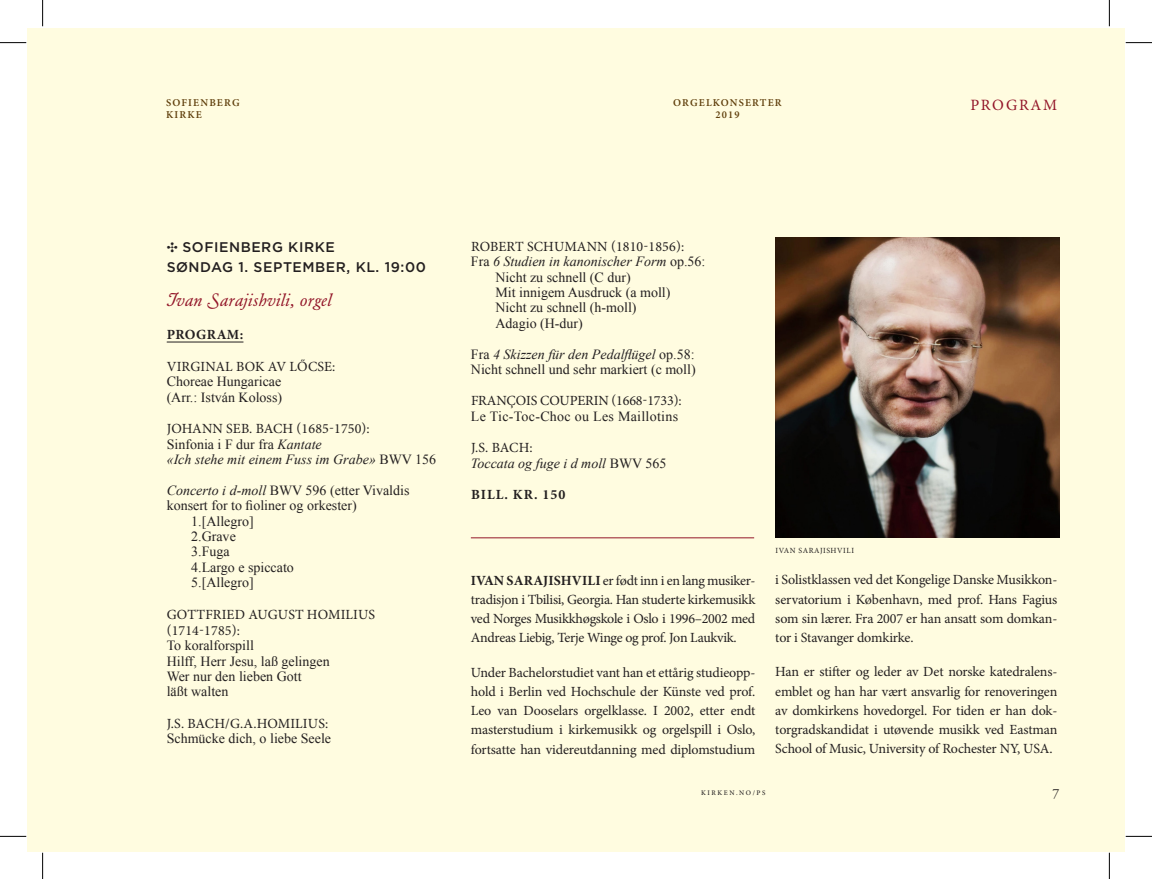
<style>
.page{position:relative;width:1152px;height:879px;background:#fff}
.page>*{position:absolute;margin:0;border:0;box-sizing:border-box;transform-origin:0 0}
.t1{font:italic 17.5px "Garamond BE Swash";letter-spacing:.02em;color:#931629}
.t2{font:15.75px "Minion Pro";letter-spacing:.11em;color:#931629}
.t3{font:14px/19.2px "Minion Pro";letter-spacing:-.01em;color:#231f20;text-align:justify}
.t4{font:14px "Times New Roman";color:#231f20}
.t5{font:14px "Minion Pro";letter-spacing:.01em;color:#231f20}
.t6{font:italic 14px "Times New Roman";color:#231f20}
.t7{font:500 14px "Gotham";letter-spacing:.04em;color:#231f20}
.t8{font:14px "Times New Roman";letter-spacing:.02em;color:#231f20}
.t9{font:700 14px "Minion Pro";letter-spacing:.055em;color:#231f20}
.t10{font:700 14px "Minion Pro";letter-spacing:.03em;color:#231f20}
.t11{font:14px "Adobe Garamond Pro";color:#231f20}
.t12{font:600 10.5px/12.1px "Minion Pro";letter-spacing:.11em;color:#5f3e0b;text-align:center}
.t13{font:7.88px "Minion Pro";letter-spacing:.07em;color:#231f20}
.t14{font:500 7px "Minion Pro";letter-spacing:.22em;color:#231f20}
.s1{font-style:italic}
.s2{font-style:normal}
.s3{font-weight:700}
</style>
<div class="page">
<div style="left:28px;top:28px;width:15px;height:823px;background:#fffce0"></div>
<div style="left:43px;top:28px;width:1081px;height:823px;background:#fffce0"></div>
<hr style="left:167px;top:342px;width:76px;height:1px;background:#231f20">
<hr style="left:471px;top:537px;width:283px;height:1px;background:#931629">
<img style="left:775px;top:237px;width:285px;height:300px">
<svg style="left:0;top:42px;width:26px;height:1px"></svg>
<svg style="left:1126px;top:42px;width:26px;height:1px"></svg>
<svg style="left:0;top:836px;width:26px;height:1px"></svg>
<svg style="left:1126px;top:836px;width:26px;height:1px"></svg>
<svg style="left:42px;top:0;width:1px;height:26px"></svg>
<svg style="left:42px;top:853px;width:1px;height:26px"></svg>
<svg style="left:1109px;top:0;width:1px;height:26px"></svg>
<svg style="left:1109px;top:853px;width:1px;height:26px"></svg>
<p class="t12" style="left:673px;top:97px;width:110px">ORGELKONSERTER<br>2019</p>
<p class="t12" style="left:166px;top:97px;width:75px">SOFIENBERG</p>
<p class="t2" style="left:970px;top:94px;width:88px">PROGRAM</p>
<p class="t12" style="left:166px;top:109px;width:37px">KIRKE</p>
<p class="t7" style="left:167px;top:239px;width:170px">✣ SOFIENBERG KIRKE</p>
<p class="t7" style="left:167px;top:259px;width:261px">SØNDAG 1. SEPTEMBER, KL. 19:00</p>
<p class="t1" style="left:167px;top:289px;width:166px">Ivan Sarajishvili, orgel</p>
<p class="t10" style="left:167px;top:325px;width:78px">PROGRAM:</p>
<p class="t5" style="left:167px;top:357px;width:170px">VIRGINAL BOK AV LŐCSE:</p>
<p class="t4" style="left:167px;top:372px;width:116px">Choreae Hungaricae</p>
<p class="t4" style="left:167px;top:388px;width:117px">(Arr.: István Koloss)</p>
<p class="t5" style="left:167px;top:419px;width:205px">JOHANN SEB. BACH (1685-1750):</p>
<p class="t4" style="left:167px;top:434px;width:157px">Sinfonia i F dur fra <span class="s1">Kantate</span></p>
<p class="t6" style="left:167px;top:450px;width:271px">«Ich stehe mit einem Fuss im Grabe» <span class="s2">BWV 156</span></p>
<p class="t4" style="left:167px;top:481px;width:244px"><span class="s1">Concerto i d-moll</span> BWV 596 (etter Vivaldis</p>
<p class="t4" style="left:167px;top:496px;width:192px">konsert for to fioliner og orkester)</p>
<p class="t4" style="left:191px;top:511px;width:64px">1.[Allegro]</p>
<p class="t4" style="left:191px;top:527px;width:46px">2.Grave</p>
<p class="t4" style="left:191px;top:542px;width:40px">3.Fuga</p>
<p class="t4" style="left:191px;top:558px;width:104px">4.Largo e spiccato</p>
<p class="t4" style="left:191px;top:573px;width:64px">5.[Allegro]</p>
<p class="t5" style="left:167px;top:605px;width:210px">GOTTFRIED AUGUST HOMILIUS</p>
<p class="t5" style="left:167px;top:621px;width:75px">(1714-1785):</p>
<p class="t4" style="left:167px;top:636px;width:89px">To koralforspill</p>
<p class="t4" style="left:167px;top:651px;width:165px">Hilff, Herr Jesu, laß gelingen</p>
<p class="t4" style="left:167px;top:667px;width:136px">Wer nur den lieben Gott</p>
<p class="t4" style="left:167px;top:682px;width:63px">läßt walten</p>
<p class="t5" style="left:167px;top:714px;width:163px">J.S. BACH/G.A.HOMILIUS:</p>
<p class="t4" style="left:167px;top:729px;width:166px">Schmücke dich, o liebe Seele</p>
<p class="t5" style="left:471px;top:237px;width:215px">ROBERT SCHUMANN (1810-1856):</p>
<p class="t6" style="left:471px;top:252px;width:236px"><span class="s2">Fra</span> 6 Studien in kanonischer Form <span class="s2">op.56:</span></p>
<p class="t4" style="left:495px;top:267px;width:137px">Nicht zu schnell (C dur)</p>
<p class="t4" style="left:495px;top:283px;width:176px">Mit innigem Ausdruck (a moll)</p>
<p class="t4" style="left:495px;top:298px;width:143px">Nicht zu schnell (h-moll)</p>
<p class="t4" style="left:495px;top:314px;width:89px">Adagio (H-dur)</p>
<p class="t6" style="left:471px;top:344px;width:225px"><span class="s2">Fra</span> 4 Skizzen für den Pedalflügel <span class="s2">op.58:</span></p>
<p class="t4" style="left:471px;top:360px;width:226px">Nicht schnell und sehr markiert (c moll)</p>
<p class="t3" style="left:471px;top:391px;width:212px">FRANÇOIS COUPERIN (1668-1733):</p>
<p class="t8" style="left:471px;top:407px;width:209px">Le Tic-Toc-Choc ou Les Maillotins</p>
<p class="t3" style="left:471px;top:438px;width:63px">J.S. BACH:</p>
<p class="t6" style="left:471px;top:453px;width:197px">Toccata og fuge i d moll <span class="s2">BWV 565</span></p>
<p class="t9" style="left:471px;top:485px;width:96px">BILL. KR. 150</p>
<p class="t3" style="left:471px;top:571px;width:286px"><span class="s3">IVAN SARAJISHVILI</span> er født inn i en lang musiker&shy;tradisjon i Tbilisi, Georgia. Han studerte kirkemusikk ved Norges Musikkhøgskole i Oslo i 1996–2002 med Andreas Liebig, Terje Winge og prof. Jon Laukvik.</p>
<p class="t3" style="left:471px;top:662px;width:286px">Under Bachelorstudiet vant han et ettårig studieopp&shy;hold i Berlin ved Hochschule der Künste ved prof.<br>Leo van Dooselars orgelklasse. I 2002, etter endt masterstudium i kirkemusikk og orgelspill i Oslo, fortsatte han videreutdanning med diplomstudium</p>
<p class="t13" style="left:775px;top:545px;width:80px">IVAN SARAJISHVILI</p>
<p class="t3" style="left:775px;top:570px;width:284px">i Solistklassen ved det Kongelige Danske Musikkon&shy;servatorium i København, med prof. Hans Fagius som sin lærer. Fra 2007 er han ansatt som domkan&shy;tor i Stavanger domkirke.</p>
<p class="t3" style="left:775px;top:662px;width:284px">Han er stifter og leder av Det norske katedralens&shy;emblet og han har vært ansvarlig for renoveringen av domkirkens hovedorgel. For tiden er han dok&shy;torgradskandidat i utøvende musikk ved Eastman School of Music, University of Rochester NY, USA.</p>
<p class="t14" style="left:701px;top:788px;width:66px">KIRKEN.NO/PS</p>
<p class="t11" style="left:1052px;top:785px;width:8px">7</p>
</div>
